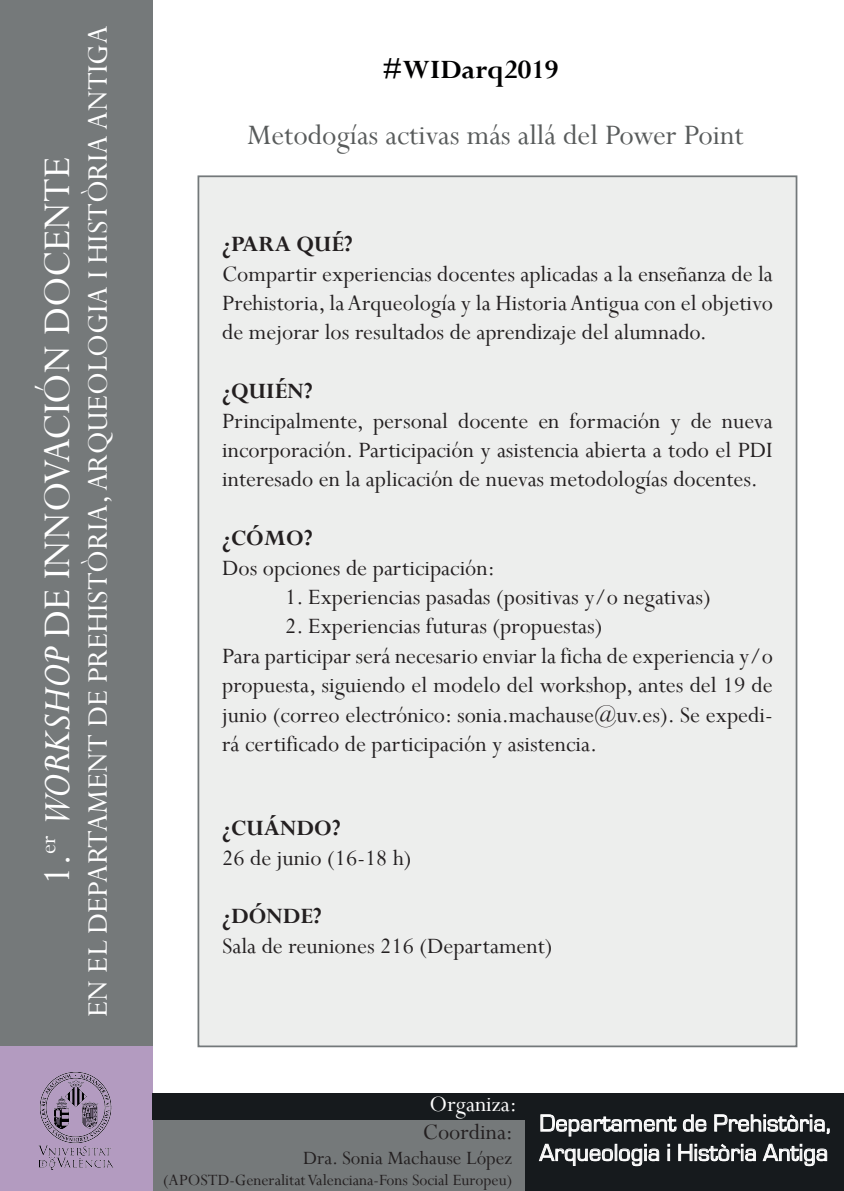
<style>
.page{position:relative;width:844px;height:1191px;background:#fff}
.page>*{position:absolute;margin:0;border:0;box-sizing:border-box;transform-origin:0 0}
.t1{font:42px "Perpetua";color:#fff}
.t2{font:31.5px "Perpetua";color:#fff}
.t3{font:31.5px "Perpetua";color:#585b5b}
.t4{font:700 29.57px "Perpetua";color:#000001}
.t5{font:24.5px/29.4px "Perpetua";color:#231f20;text-align:justify}
.t6{font:24.5px/29.4px "Eurostile";color:#fff}
.t7{font:700 24.5px "Perpetua";color:#231f20}
.t8{font:24.5px "Perpetua";color:#fff}
.t9{font:21px "Perpetua";color:#231f20}
.t10{font:17.5px "Perpetua";color:#231f20}
.s1{font-style:italic}
</style>
<div class="page">
<div style="left:0;top:0;width:152px;height:1191px;background:#75797a"></div>
<div style="left:0;top:1093px;width:843px;height:98px;background:#75797a"></div>
<div style="left:0;top:1046px;width:152px;height:145px;background:#b39bc0"></div>
<img style="left:38px;top:1072px;width:76px;height:97px">
<div style="left:197px;top:175px;width:600px;height:872px;background:#edeeed;border:2px solid #73787a"></div>
<div style="left:525px;top:1093px;width:318px;height:98px;background:#161a1d"></div>
<svg style="left:540px;top:1114px;width:136px;height:23px"></svg>
<svg style="left:682px;top:1114px;width:24px;height:18px"></svg>
<svg style="left:714px;top:1114px;width:115px;height:20px"></svg>
<svg style="left:538px;top:1143px;width:121px;height:23px"></svg>
<svg style="left:667px;top:1143px;width:3px;height:18px"></svg>
<svg style="left:678px;top:1143px;width:149px;height:23px"></svg>
<div style="left:152px;top:1093px;width:376px;height:26px;background:#161a1d"></div>
<h1 class="t1" style="left:30px;top:885px;width:730px;rotate:-90deg">1.<sup>er</sup> <span class="s1">WORKSHOP</span> DE INNOVACIÓN DOCENTE</h1>
<p class="t2" style="left:78px;top:1016px;width:993px;rotate:-90deg">EN EL DEPARTAMENT DE PREHISTÒRIA,ARQUEOLOGIA I HISTÒRIA ANTIGA</p>
<p class="t4" style="left:382px;top:51px;width:177px">#WIDarq2019</p>
<p class="t3" style="left:247px;top:115px;width:498px">Metodogías activas más allá del Power Point</p>
<p class="t7" style="left:222px;top:229px;width:132px">¿PARA QUÉ?</p>
<p class="t5" style="left:222px;top:258px;width:552px">Compartir experiencias docentes aplicadas a la enseñanza de la Prehistoria, laArqueología y la HistoriaAntigua con el objetivo de mejorar los resultados de aprendizaje del alumnado.</p>
<p class="t7" style="left:222px;top:376px;width:92px">¿QUIÉN?</p>
<p class="t5" style="left:222px;top:405px;width:552px">Principalmente, personal docente en formación y de nueva incorporación. Participación y asistencia abierta a todo el PDI interesado en la aplicación de nuevas metodologías docentes.</p>
<p class="t7" style="left:222px;top:523px;width:92px">¿CÓMO?</p>
<p class="t5" style="left:222px;top:552px;width:274px">Dos opciones de participación:</p>
<p class="t5" style="left:285px;top:582px;width:427px">1. Experiencias pasadas (positivas y/o negativas)</p>
<p class="t5" style="left:222px;top:611px;width:552px;text-align:left;text-indent:63px">2. Experiencias futuras (propuestas)<br>Para participar será necesario enviar la ficha de experiencia y/o propuesta, siguiendo el modelo del workshop, antes del 19 de junio (correo electrónico: sonia.machause@uv.es). Se expedi&shy;rá certificado de participación y asistencia.</p>
<p class="t7" style="left:222px;top:812px;width:120px">¿CUÁNDO?</p>
<p class="t5" style="left:222px;top:842px;width:191px">26 de junio (16-18 h)</p>
<p class="t7" style="left:222px;top:901px;width:101px">¿DÓNDE?</p>
<p class="t5" style="left:222px;top:930px;width:332px">Sala de reuniones 216 (Departament)</p>
<p class="t8" style="left:429px;top:1088px;width:89px">Organiza:</p>
<p class="t5" style="left:423px;top:1116px;width:92px">Coordina:</p>
<p class="t9" style="left:303px;top:1144px;width:210px">Dra. Sonia Machause López</p>
<p class="t10" style="left:163px;top:1168px;width:350px">(APOSTD-Generalitat Valenciana-Fons Social Europeu)</p>
<p class="t6" style="left:539px;top:1109px;width:293px">Departament de Prehistòria,<br>Arqueologia i Història Antiga</p>
</div>
